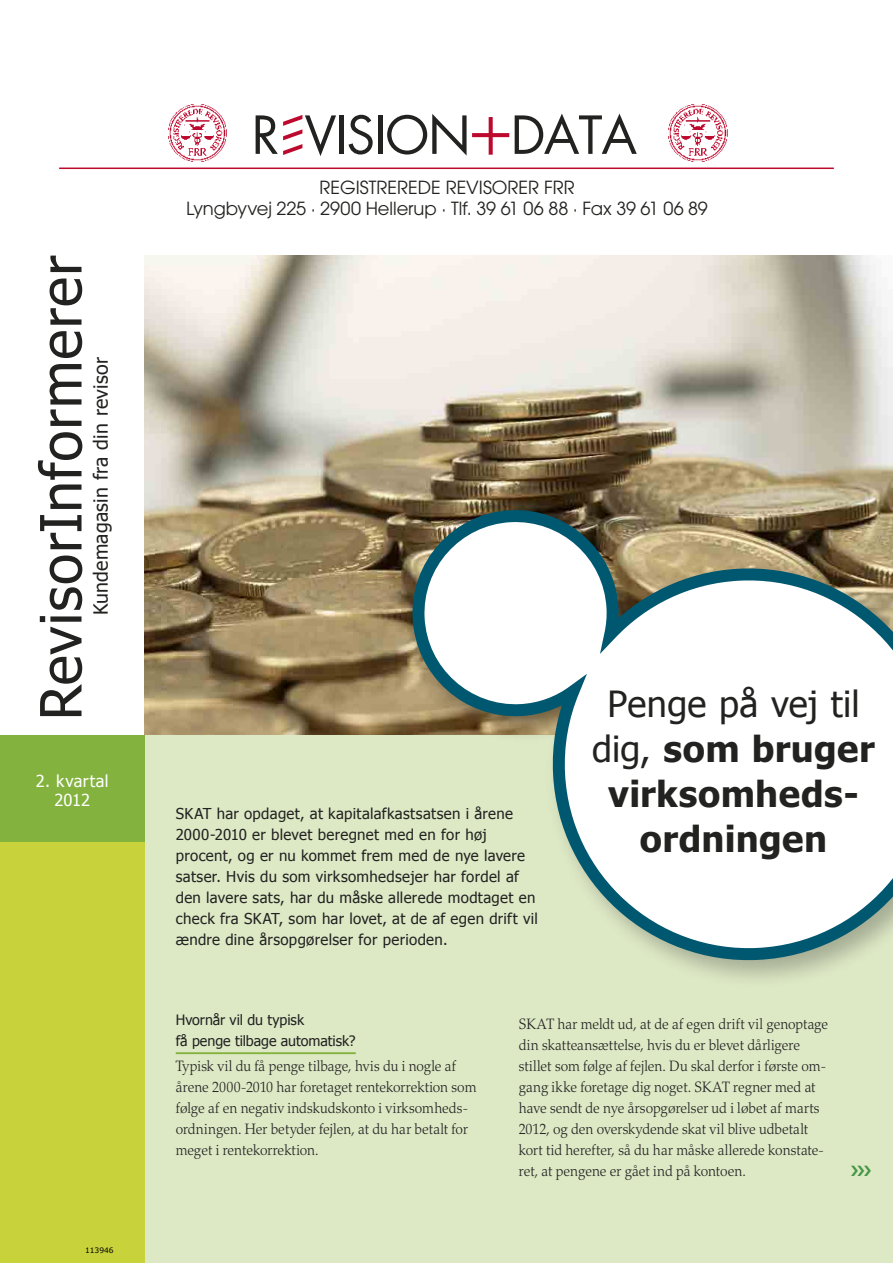
<style>
.page{position:relative;width:893px;height:1263px;background:#fff}
.page>*{position:absolute;margin:0;border:0;box-sizing:border-box;transform-origin:0 0}
.t1{font:57px "Tahoma";letter-spacing:.015em;color:#222221}
.t2{font:51px "Futura";letter-spacing:-.02em;color:#222220}
.t3{font:700 36px/45px "Tahoma";letter-spacing:.01em;color:#222221;text-align:center}
.t4{font:19.5px "Tahoma";letter-spacing:.01em;color:#222221}
.t5{font:18px/21.6px "Avant Garde";color:#222220;text-align:center}
.t6{font:16.5px/19.8px "Tahoma";letter-spacing:.02em;color:#fff;text-align:center}
.t7{font:300 15px/21px "Palatino";color:#222221;scale:.93 1}
.t8{font:15px/21px "Tahoma";letter-spacing:.02em;color:#222221}
.t9{font:14.25px/21px "Tahoma";letter-spacing:-.005em;color:#222221}
.t10{font:7.5px "Verdana";color:#000}
.s1{color:#fff}
.s2{font-weight:400}
</style>
<div class="page">
<img style="left:145px;top:255px;width:748px;height:481px">
<div style="left:145px;top:736px;width:748px;height:527px;background:#dde8c5"></div>
<hr style="left:176px;top:1052px;width:180px;height:2px;background:#83b33e">
<div style="left:404px;top:502px;width:489px;height:487px;background:#222221;opacity:.3"></div>
<svg style="left:406px;top:501px;width:487px;height:471px"></svg>
<div style="left:0;top:736px;width:145px;height:527px;background:#c8d23b"></div>
<div style="left:0;top:736px;width:145px;height:106px;background:#83b33e"></div>
<svg style="left:283px;top:115px;width:19px;height:40px"></svg>
<img style="left:168px;top:104px;width:59px;height:58px">
<img style="left:668px;top:104px;width:60px;height:58px">
<hr style="left:59px;top:168px;width:775px;height:1px;background:#bd092e">
<svg style="left:489px;top:117px;width:4px;height:38px"></svg>
<svg style="left:472px;top:133px;width:37px;height:4px"></svg>
<h1 class="t1" style="left:23px;top:720px;width:466px;rotate:-90deg">RevisorInformerer</h1>
<h3 class="t4" style="left:88px;top:615px;width:259px;rotate:-90deg">Kundemagasin fra din revisor</h3>
<p class="t6" style="left:36px;top:770px;width:74px">2. kvartal<br>2012</p>
<p class="t10" style="left:85px;top:1245px;width:30px">113946</p>
<h2 class="t2" style="left:252px;top:103px;width:387px">R<span class="s1">E</span>VISION DATA</h2>
<p class="t5" style="left:186px;top:176px;width:523px">REGISTREREDE REVISORER FRR<br>Lyngbyvej 225 · 2900 Hellerup · Tlf. 39 61 06 88 · Fax 39 61 06 89</p>
<p class="t8" style="left:176px;top:802px;width:364px">SKAT har opdaget, at kapitalafkastsatsen i årene 2000-2010 er blevet beregnet med en for høj procent, og er nu kommet frem med de nye lavere satser. Hvis du som virksomhedsejer har fordel af den lavere sats, har du måske allerede modtaget en check fra SKAT, som har lovet, at de af egen drift vil ændre dine årsopgørelser for perioden.</p>
<h3 class="t3" style="left:592px;top:679px;width:284px"><span class="s2">Penge på vej til dig,</span> som bruger virksomheds&shy;ordningen</h3>
<p class="t9" style="left:176px;top:1008px;width:181px">Hvornår vil du typisk<br>få penge tilbage automatisk?</p>
<p class="t7" style="left:176px;top:1056px;width:325px">Typisk vil du få penge tilbage, hvis du i nogle af årene 2000-2010 har foretaget rentekorrektion som følge af en negativ indskudskonto i virksomheds&shy;ordningen. Her betyder fejlen, at du har betalt for meget i rentekorrektion.</p>
<p class="t7" style="left:519px;top:1014px;width:334px">SKAT har meldt ud, at de af egen drift vil genoptage din skatteansættelse, hvis du er blevet dårligere stillet som følge af fejlen. Du skal derfor i første om&shy;gang ikke foretage dig noget. SKAT regner med at have sendt de nye årsopgørelser ud i løbet af marts 2012, og den overskydende skat vil blive udbetalt kort tid herefter, så du har måske allerede konstate&shy;ret, at pengene er gået ind på kontoen.</p>
</div>
